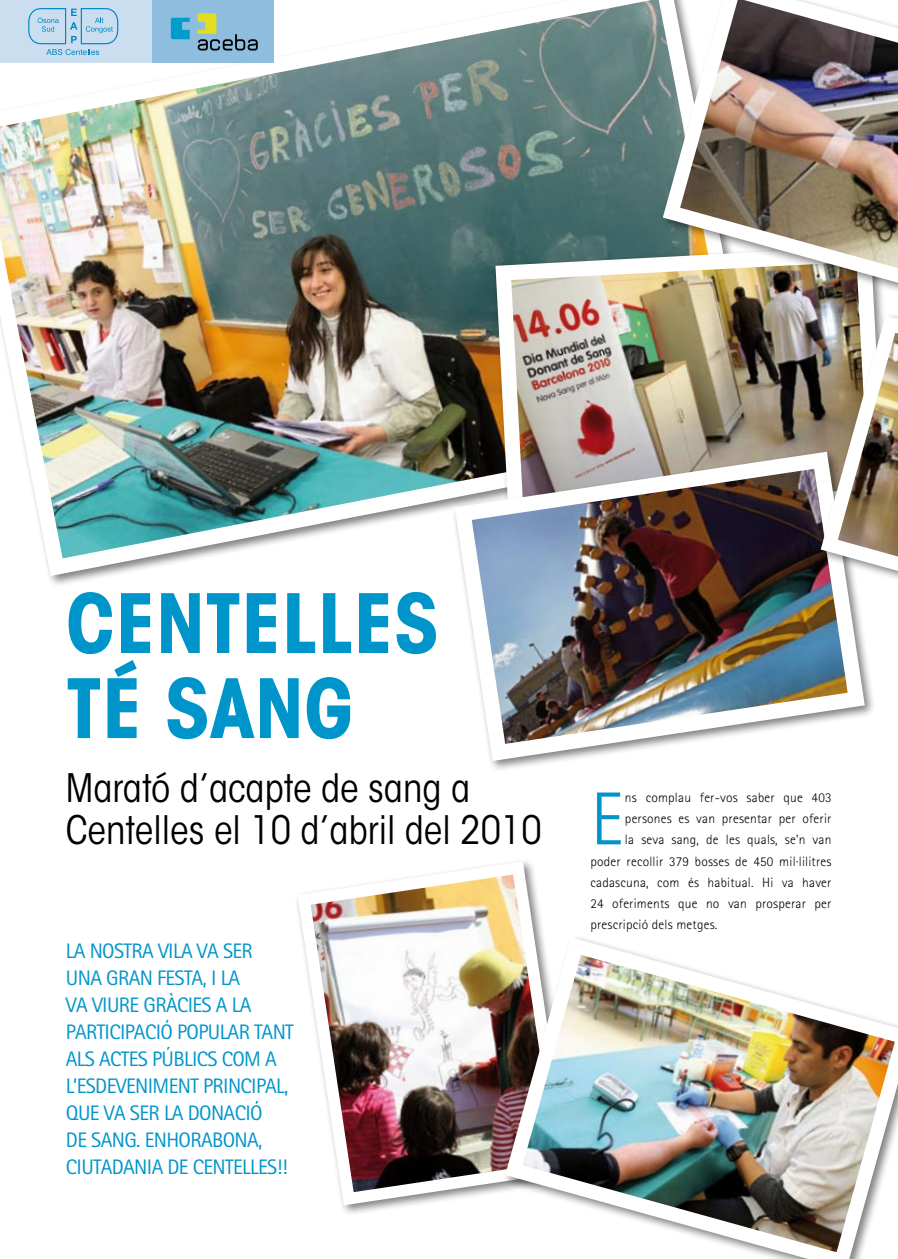
<style>
.page{position:relative;width:898px;height:1259px;background:#fff}
.page>*{position:absolute;margin:0;border:0;box-sizing:border-box;transform-origin:0 0}
.t1{font:700 condensed 80.85px "ITC Avant Garde Std";color:#0095ca}
.t2{font:300 75.15px "Rotis Sans Serif";color:#0095ca}
.t3{font:condensed 39px/42.5px "ITC Avant Garde Std";color:#000}
.t4{font:21px/27px "Rotis Sans Serif";letter-spacing:-.03em;color:#0095ca}
.t5{font:300 13.5px "Rotis Sans Serif";letter-spacing:.015em;color:#000}
</style>
<div class="page">
<img style="left:0;top:0;width:654px;height:585px">
<img style="left:487px;top:238px;width:325px;height:205px">
<img style="left:446px;top:443px;width:427px;height:326px">
<img style="left:297px;top:861px;width:245px;height:351px">
<img style="left:496px;top:929px;width:401px;height:330px">
<div style="left:816px;top:312px;width:82px;height:350px;background:#000;opacity:.5"></div>
<img style="left:812px;top:330px;width:86px;height:321px">
<div style="left:659px;top:0;width:239px;height:330px;background:#000;opacity:.5"></div>
<img style="left:654px;top:0;width:244px;height:320px">
<svg style="left:897px;top:1025px;width:1px;height:100px"></svg>
<div style="left:0;top:0;width:198px;height:63px;background:#cadeef"></div>
<svg style="left:28px;top:8px;width:91px;height:47px"></svg>
<div style="left:152px;top:0;width:122px;height:63px;background:#8ebdde"></div>
<svg style="left:171px;top:18px;width:19px;height:21px"></svg>
<svg style="left:198px;top:13px;width:60px;height:38px"></svg>
<h1 class="t1" style="left:66px;top:572px;width:41px">CENTELLE</h1>
<h1 class="t1" style="left:394px;top:572px;width:46px">S</h1>
<h1 class="t1" style="left:66px;top:657px;width:192px">TÉ SANG</h1>
<h3 class="t3" style="left:66px;top:767px;width:477px">Marató d’acapte de sang a<br>Centelles el 10 d’abril del 2010</h3>
<h3 class="t4" style="left:66px;top:937px;width:228px">LA NOSTRA VILA VA SER<br>UNA GRAN FESTA, I LA<br>VA VIURE GRÀCIES A LA<br>PARTICIPACIÓ POPULAR TANT<br>ALS ACTES PÚBLICS COM A<br>L’ESDEVENIMENT PRINCIPAL,<br>QUE VA SER LA DONACIÓ<br>DE SANG. ENHORABONA,<br>CIUTADANIA DE CENTELLES!!</h3>
<h2 class="t2" style="left:590px;top:776px;width:35px">E</h2>
<p class="t5" style="left:625px;top:789px;width:208px">ns complau fer-vos saber que 403</p>
<p class="t5" style="left:625px;top:811px;width:208px">persones es van presentar per oferir</p>
<p class="t5" style="left:625px;top:832px;width:208px">la seva sang, de les quals, se’n van</p>
<p class="t5" style="left:590px;top:853px;width:242px">poder recollir 379 bosses de 450 mil·lilitres</p>
<p class="t5" style="left:590px;top:874px;width:242px">cadascuna, com és habitual. Hi va haver</p>
<p class="t5" style="left:590px;top:896px;width:242px">24 oferiments que no van prosperar per</p>
<p class="t5" style="left:590px;top:917px;width:128px">prescripció dels metges.</p>
</div>
